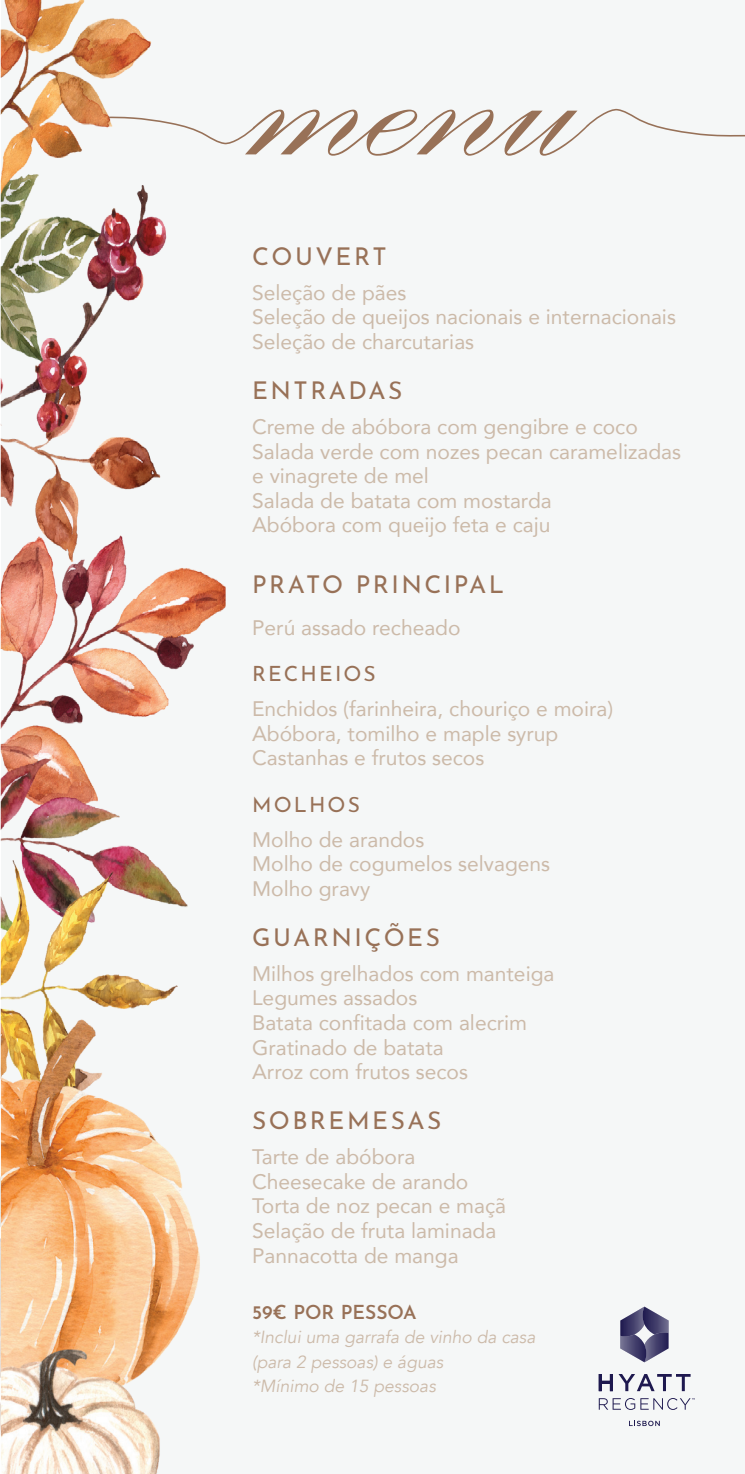
<style>
.page{position:relative;width:745px;height:1474px;background:#fff}
.page>*{position:absolute;margin:0;border:0;box-sizing:border-box;transform-origin:0 0}
.t1{font:260.4px "Palace Script";color:#987157}
.t2{font:24.5px "Josefin Sans";letter-spacing:.1em;color:#987157}
.t3{font:21px/24.5px "Avenir";color:#ccbaa9}
.t4{font:21px "Josefin Sans";letter-spacing:.1em;color:#987157}
.t5{font:600 19.25px "Josefin Sans";color:#987157}
.t6{font:italic 17.5px/24.5px "Avenir";color:#ccbaa9}
</style>
<div class="page">
<div style="left:2px;top:0;width:742px;height:1473px;background:#f5f7f7"></div>
<svg style="left:586px;top:108px;width:158px;height:29px"></svg>
<svg style="left:620px;top:1306px;width:48px;height:56px"></svg>
<svg style="left:629px;top:1420px;width:30px;height:5px"></svg>
<svg style="left:598px;top:1374px;width:92px;height:17px"></svg>
<svg style="left:598px;top:1398px;width:96px;height:11px"></svg>
<svg style="left:240px;top:126px;width:15px;height:13px"></svg>
<img style="left:0;top:0;width:240px;height:980px">
<img style="left:0;top:980px;width:200px;height:493px">
<h1 class="t1" style="left:254px;top:-78px;width:333px">menu</h1>
<p class="t2" style="left:252px;top:235px;width:136px">COUVERT</p>
<p class="t3" style="left:252px;top:279px;width:425px">Seleção de pães<br>Seleção de queijos nacionais e internacionais<br>Seleção de charcutarias</p>
<p class="t2" style="left:252px;top:370px;width:152px">ENTRADAS</p>
<p class="t3" style="left:252px;top:414px;width:430px">Creme de abóbora com gengibre e coco<br>Salada verde com nozes pecan caramelizadas e vinagrete de mel<br>Salada de batata com mostarda<br>Abóbora com queijo feta e caju</p>
<p class="t2" style="left:252px;top:564px;width:253px">PRATO PRINCIPAL</p>
<p class="t3" style="left:252px;top:615px;width:210px">Perú assado recheado</p>
<p class="t4" style="left:252px;top:656px;width:125px">RECHEIOS</p>
<p class="t3" style="left:252px;top:696px;width:362px">Enchidos (farinheira, chouriço e moira)<br>Abóbora, tomilho e maple syrup<br>Castanhas e frutos secos</p>
<p class="t4" style="left:252px;top:786px;width:109px">MOLHOS</p>
<p class="t3" style="left:252px;top:826px;width:299px">Molho de arandos<br>Molho de cogumelos selvagens<br>Molho gravy</p>
<p class="t2" style="left:252px;top:917px;width:189px">GUARNIÇÕES</p>
<p class="t3" style="left:252px;top:960px;width:303px">Milhos grelhados com manteiga<br>Legumes assados<br>Batata confitada com alecrim<br>Gratinado de batata<br>Arroz com frutos secos</p>
<p class="t2" style="left:252px;top:1100px;width:191px">SOBREMESAS</p>
<p class="t3" style="left:252px;top:1144px;width:255px">Tarte de abóbora<br>Cheesecake de arando<br>Torta de noz pecan e maçã<br>Selação de fruta laminada<br>Pannacotta de manga</p>
<p class="t5" style="left:252px;top:1295px;width:166px">59€ POR PESSOA</p>
<p class="t6" style="left:252px;top:1324px;width:285px">*Inclui uma garrafa de vinho da casa (para 2 pessoas) e águas<br>*Mínimo de 15 pessoas</p>
</div>
